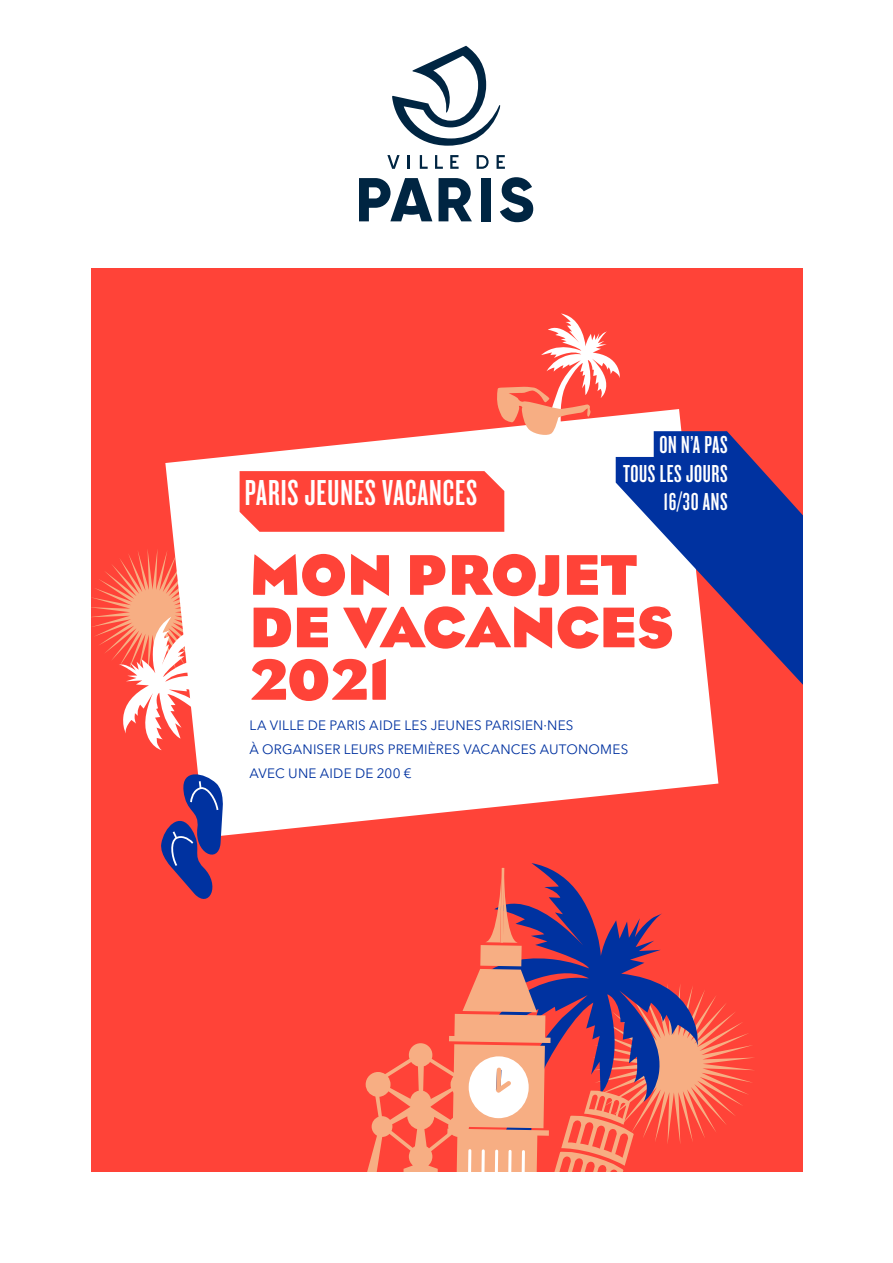
<style>
.page{position:relative;width:893px;height:1263px;background:#fff}
.page>*{position:absolute;margin:0;border:0;box-sizing:border-box;transform-origin:0 0}
.t1{font:700 58.5px/52.5px "Eagle";color:#ff4338}
.t2{font:37.5px "Knockout HTF47 Bantamweight";letter-spacing:.025em;color:#fff}
.t3{font:25.5px/28.5px "Knockout HTF47 Bantamweight";letter-spacing:.025em;color:#fff;text-align:right}
.t4{font:13.5px/24px "Avenir Next LT Pro";letter-spacing:.015em;color:#0032a0}
</style>
<div class="page">
<div style="left:90px;top:269px;width:713px;height:994px;background:#ff4338"></div>
<svg style="left:165px;top:409px;width:553px;height:425px;fill:#fff"></svg>
<svg style="left:240px;top:471px;width:264px;height:61px"></svg>
<svg style="left:654px;top:431px;width:96px;height:26px;background:#1f3493"></svg>
<svg style="left:616px;top:457px;width:161px;height:270px;background:#b8adca"></svg>
<svg style="left:657px;top:486px;width:146px;height:211px;fill:#0032a0"></svg>
<svg style="left:90px;top:548px;width:154px;height:361px"></svg>
<svg style="left:496px;top:313px;width:124px;height:124px"></svg>
<svg style="left:366px;top:868px;width:389px;height:305px"></svg>
<div style="left:481px;top:178px;width:10px;height:43px;background:#002542"></div>
<svg style="left:439px;top:178px;width:33px;height:43px"></svg>
<svg style="left:359px;top:178px;width:73px;height:43px"></svg>
<svg style="left:500px;top:177px;width:33px;height:45px"></svg>
<svg style="left:387px;top:155px;width:13px;height:14px"></svg>
<svg style="left:408px;top:155px;width:2px;height:14px"></svg>
<svg style="left:420px;top:155px;width:8px;height:14px"></svg>
<svg style="left:435px;top:155px;width:8px;height:14px"></svg>
<svg style="left:477px;top:155px;width:12px;height:14px"></svg>
<svg style="left:497px;top:155px;width:8px;height:14px"></svg>
<svg style="left:450px;top:155px;width:9px;height:14px"></svg>
<svg style="left:392px;top:46px;width:108px;height:100px"></svg>
<div style="left:0;top:1173px;width:893px;height:90px;background:#fff"></div>
<h2 class="t2" style="left:245px;top:474px;width:234px">PARIS JEUNES VACANCES</h2>
<h3 class="t3" style="left:623px;top:431px;width:106px">ON N’A PAS<br>TOUS LES JOURS<br>16/30 ANS</h3>
<h1 class="t1" style="left:249px;top:549px;width:426px">MON PROJET<br>DE VACANCES<br>2021</h1>
<p class="t4" style="left:249px;top:713px;width:380px">LA VILLE DE PARIS AIDE LES JEUNES PARISIEN·NES<br>À ORGANISER LEURS PREMIÈRES VACANCES AUTONOMES<br>AVEC UNE AIDE DE 200 €</p>
</div>
